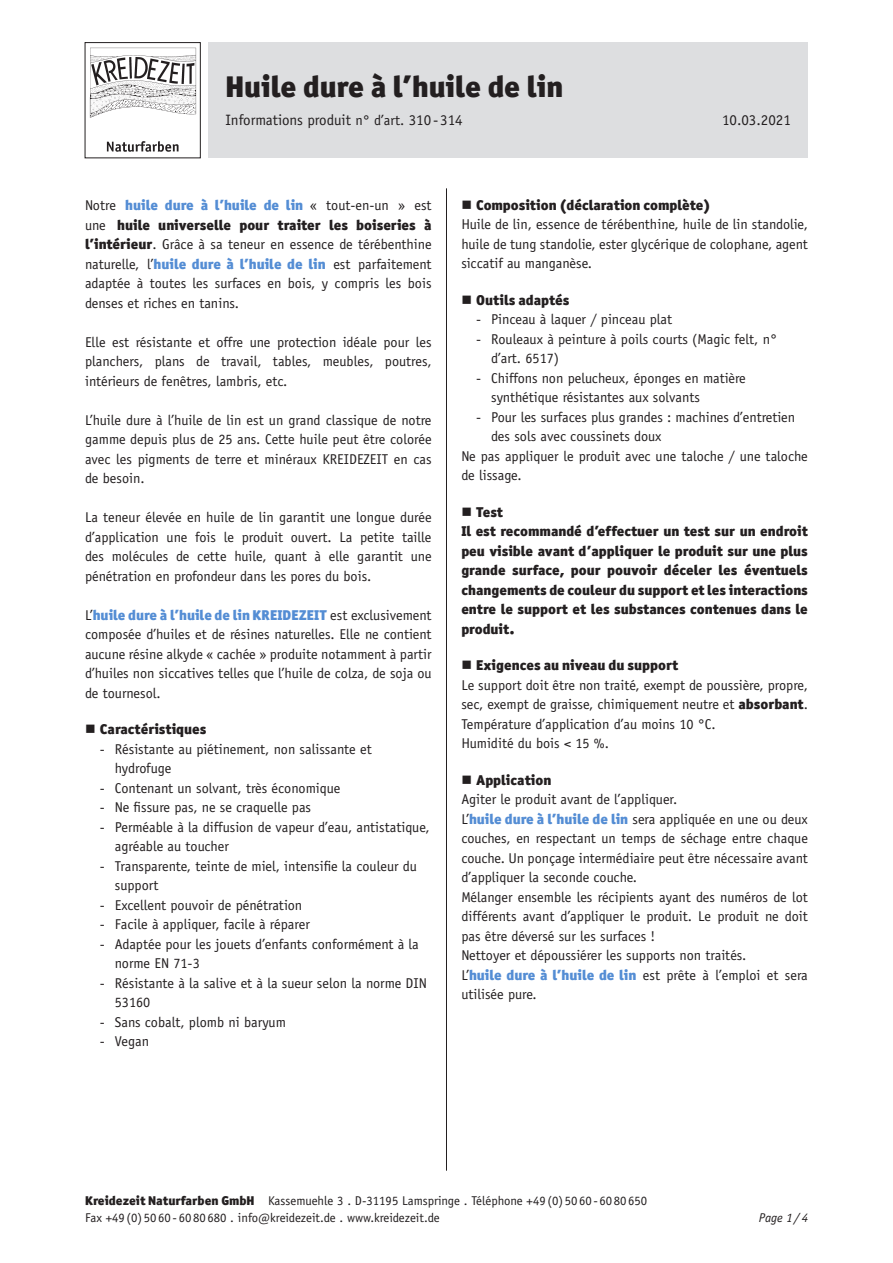
<style>
.page{position:relative;width:893px;height:1263px;background:#fff}
.page>*{position:absolute;margin:0;border:0;box-sizing:border-box;transform-origin:0 0}
.t1{font:900 30px "Officina San ITC";color:#231f20}
.t2{font:15px "Officina Sans Std";color:#231f20}
.t3{font:14.25px/19.5px "Officina Sans Std";color:#231f20}
.t4{font:900 14.25px/19.5px "Officina San ITC";color:#231f20}
.t5{font:900 14.25px "Officina San ITC";color:#548dd4}
.t6{font:12.75px/17.2px "Officina Sans Std";color:#231f20}
.t7{font:italic 12.75px "Officina Sans Std";color:#231f20}
.s1{font-size:14.25px}
.s2{font-family:"Officina Sans Std";font-weight:400}
.s3{color:#548dd4}
.s4{font-family:"Officina San ITC";font-weight:900}
.s5{font-family:"Officina San ITC";font-weight:900;color:#548dd4}
.s6{font-family:"Officina Sans Std";font-weight:400;color:#231f20}
</style>
<div class="page">
<div style="left:208px;top:43px;width:600px;height:115px;background:#dddee0"></div>
<div style="left:85px;top:42px;width:116px;height:116px;border:1px solid #231f20"></div>
<hr style="left:446px;top:188px;width:1px;height:983px;background:#231f20">
<img style="left:89px;top:47px;width:108px;height:105px">
<h1 class="t1" style="left:225px;top:67px;width:339px">Huile dure à l’huile de lin</h1>
<p class="t2" style="left:225px;top:111px;width:239px">Informations produit <span class="s1">n° d’art.</span> 310- 314</p>
<p class="t2" style="left:722px;top:111px;width:70px">10.03.2021</p>
<p class="t4" style="left:85px;top:195px;width:348px"><span class="s2">Notre</span> <span class="s3">huile dure à l’huile de lin</span> <span class="s2">« tout-en-un » est une</span> huile universelle pour traiter les boiseries à</p>
<p class="t3" style="left:85px;top:235px;width:348px;text-align:justify"><span class="s4">l’intérieur</span>. Grâce à sa teneur en essence de térébenthine naturelle, l’<span class="s5">huile dure à l’huile de lin</span> est parfaitement adaptée à toutes les surfaces en bois, y compris les bois denses et riches en tanins.</p>
<p class="t3" style="left:85px;top:332px;width:348px;text-align:justify">Elle est résistante et offre une protection idéale pour les planchers, plans de travail, tables, meubles, poutres, intérieurs de fenêtres, lambris, etc.</p>
<p class="t3" style="left:85px;top:410px;width:348px;text-align:justify">L’huile dure à l’huile de lin est un grand classique de notre gamme depuis plus de 25 ans. Cette huile peut être colorée avec les pigments de terre et minéraux KREIDEZEIT en cas de besoin.</p>
<p class="t3" style="left:85px;top:508px;width:348px;text-align:justify">La teneur élevée en huile de lin garantit une longue durée d’application une fois le produit ouvert. La petite taille des molécules de cette huile, quant à elle garantit une pénétration en profondeur dans les pores du bois.</p>
<p class="t5" style="left:85px;top:605px;width:348px"><span class="s6">L’</span>huile dure à l’huile de lin KREIDEZEIT <span class="s6">est exclusivement</span></p>
<p class="t3" style="left:85px;top:625px;width:348px;text-align:justify">composée d’huiles et de résines naturelles. Elle ne contient aucune résine alkyde « cachée » produite notamment à partir d’huiles non siccatives telles que l’huile de colza, de soja ou de tournesol.</p>
<p class="t4" style="left:100px;top:719px;width:108px">Caractéristiques</p>
<p class="t3" style="left:115px;top:739px;width:258px;text-indent:-15px">- Résistante au piétinement, non salissante et hydrofuge</p>
<p class="t3" style="left:100px;top:778px;width:242px">- Contenant un solvant, très économique</p>
<p class="t3" style="left:100px;top:798px;width:213px">- Ne fissure pas, ne se craquelle pas</p>
<p class="t3" style="left:115px;top:817px;width:316px;text-indent:-15px">- Perméable à la diffusion de vapeur d’eau, antistatique, agréable au toucher</p>
<p class="t3" style="left:115px;top:856px;width:304px;text-indent:-15px">- Transparente, teinte de miel, intensifie la couleur du support</p>
<p class="t3" style="left:100px;top:895px;width:204px">- Excellent pouvoir de pénétration</p>
<p class="t3" style="left:100px;top:914px;width:211px">- Facile à appliquer, facile à réparer</p>
<p class="t3" style="left:115px;top:934px;width:306px;text-indent:-15px">- Adaptée pour les jouets d’enfants conformément à la norme EN 71-3</p>
<p class="t3" style="left:115px;top:973px;width:314px;text-indent:-15px">- Résistante à la salive et à la sueur selon la norme DIN<br>53160</p>
<p class="t3" style="left:100px;top:1012px;width:188px">- Sans cobalt, plomb ni baryum</p>
<p class="t3" style="left:100px;top:1031px;width:51px">- Vegan</p>
<p class="t4" style="left:476px;top:195px;width:235px">Composition (déclaration complète)</p>
<p class="t3" style="left:461px;top:215px;width:348px;text-align:justify">Huile de lin, essence de térébenthine, huile de lin standolie, huile de tung standolie, ester glycérique de colophane, agent siccatif au manganèse.</p>
<p class="t4" style="left:476px;top:290px;width:95px">Outils adaptés</p>
<p class="t3" style="left:476px;top:310px;width:197px">- Pinceau à laquer / pinceau plat</p>
<p class="t3" style="left:491px;top:329px;width:288px;text-indent:-15px">- Rouleaux à peinture à poils courts (Magic felt, n° d’art. 6517)</p>
<p class="t3" style="left:491px;top:368px;width:256px;text-indent:-15px">- Chiffons non pelucheux, éponges en matière synthétique résistantes aux solvants</p>
<p class="t3" style="left:476px;top:407px;width:320px">- Pour les surfaces plus grandes : machines d’entretien</p>
<p class="t3" style="left:491px;top:427px;width:172px">des sols avec coussinets doux</p>
<p class="t3" style="left:461px;top:446px;width:348px">Ne pas appliquer le produit avec une taloche / une taloche</p>
<p class="t3" style="left:461px;top:466px;width:62px">de lissage.</p>
<p class="t4" style="left:461px;top:502px;width:348px;text-indent:15px">Test<br>Il est recommandé d’effectuer un test sur un endroit peu visible avant d’appliquer le produit sur une plus grande surface, pour pouvoir déceler les éventuels changements de couleur du support et les interactions entre le support et les substances contenues dans le produit.</p>
<p class="t4" style="left:476px;top:655px;width:203px">Exigences au niveau du support</p>
<p class="t3" style="left:461px;top:675px;width:348px">Le support doit être non traité, exempt de poussière, propre, sec, exempt de graisse, chimiquement neutre et <span class="s4">absorbant</span>.<br>Température d’application d’au moins 10 °C.<br>Humidité du bois &lt; 15 %.</p>
<p class="t4" style="left:476px;top:770px;width:77px">Application</p>
<p class="t3" style="left:461px;top:790px;width:348px">Agiter le produit avant de l’appliquer.<br>L’<span class="s5">huile dure à l’huile de lin</span> sera appliquée en une ou deux couches, en respectant un temps de séchage entre chaque couche. Un ponçage intermédiaire peut être nécessaire avant d’appliquer la seconde couche.<br>Mélanger ensemble les récipients ayant des numéros de lot différents avant d’appliquer le produit. Le produit ne doit pas être déversé sur les surfaces !<br>Nettoyer et dépoussiérer les supports non traités.<br>L’<span class="s5">huile dure à l’huile de lin</span> est prête à l’emploi et sera utilisée pure.</p>
<p class="t6" style="left:85px;top:1192px;width:564px"><span class="s4">Kreidezeit Naturfarben GmbH</span> Kassemuehle 3 . D-31195 Lamspringe . Téléphone +49 (0) 5060- 60 80 650<br>Fax +49(0) 5060-6080 680 . info@kreidezeit.de . www.kreidezeit.de</p>
<p class="t7" style="left:759px;top:1210px;width:51px">Page 1 / 4</p>
</div>
